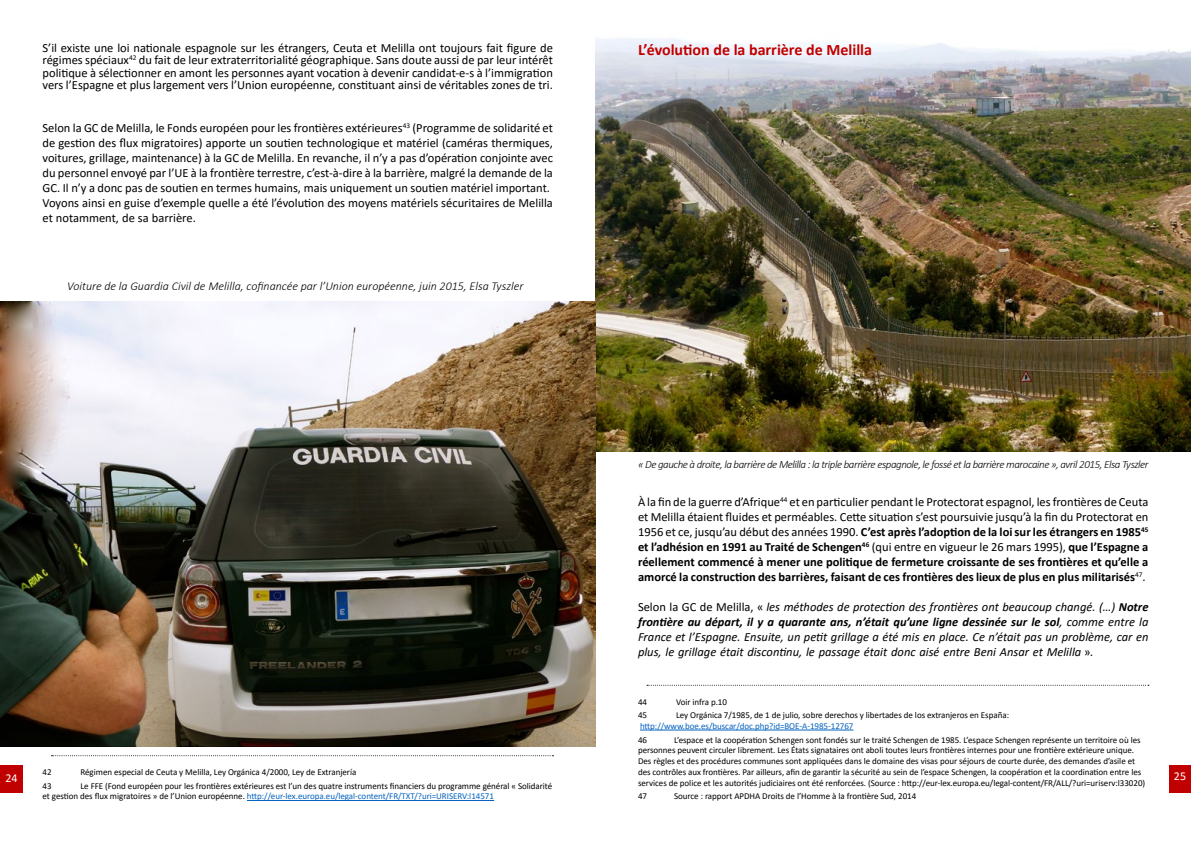
<style>
.page{position:relative;width:1191px;height:842px;background:#fff}
.page>*{position:absolute;margin:0;border:0;box-sizing:border-box;transform-origin:0 0}
.t1{font:700 16px "Calibri";color:#c00000}
.t2{font:12.5px/15px "Calibri";color:#000;text-align:justify}
.t3{font:700 12.5px/15px "Calibri";color:#000;text-align:justify}
.t4{font:italic 12.5px/15px "Calibri";color:#000;text-align:justify}
.t5{font:italic 300 12px "Calibri";color:#000}
.t6{font:12px "Calibri";color:#fff}
.t7{font:italic 300 11px "Calibri";letter-spacing:-.04em;color:#000}
.t8{font:9px/10.8px "Calibri";letter-spacing:-.005em;color:#000}
.t9{font:9px "Calibri";letter-spacing:-.005em;color:#0563c1}
.s1{font-weight:400}
.s2{font-style:normal}
.s3{font-weight:700}
.s4{color:#0563c1}
</style>
<div class="page">
<div style="left:0;top:765px;width:23px;height:28px;background:#c00000"></div>
<div style="left:1169px;top:765px;width:22px;height:28px;background:#c00000"></div>
<img style="left:595px;top:38px;width:596px;height:413px">
<img style="left:0;top:302px;width:595px;height:444px">
<svg style="left:52px;top:755px;width:501px;height:1px"></svg>
<hr style="left:247px;top:800px;width:247px;height:1px;background:#0563c1">
<svg style="left:647px;top:685px;width:502px;height:1px"></svg>
<hr style="left:640px;top:730px;width:213px;height:1px;background:#0563c1">
<p class="t2" style="left:43px;top:41px;width:512px;line-height:12.5px">S’il existe une loi nationale espagnole sur les étrangers, Ceuta et Melilla ont toujours fait figure de régimes spéciaux<sup>42</sup> du fait de leur extraterritorialité géographique. Sans doute aussi de par leur intérêt politique à sélectionner en amont les personnes ayant vocation à devenir candidat-e-s à l’immigration vers l’Espagne et plus largement vers l’Union européenne, constituant ainsi de véritables zones de tri.</p>
<p class="t2" style="left:43px;top:120px;width:512px;text-align:left">Selon la GC de Melilla, le Fonds européen pour les frontières extérieures<sup>43</sup> (Programme de solidarité et de gestion des flux migratoires) apporte un soutien technologique et matériel (caméras thermiques, voitures, grillage, maintenance) à la GC de Melilla. En revanche, il n’y a pas d’opération conjointe avec du personnel envoyé par l’UE à la frontière terrestre, c’est-à-dire à la barrière, malgré la demande de la GC. Il n’y a donc pas de soutien en termes humains, mais uniquement un soutien matériel important.<br>Voyons ainsi en guise d’exemple quelle a été l’évolution des moyens matériels sécuritaires de Melilla et notamment, de sa barrière.</p>
<h3 class="t5" style="left:67px;top:278px;width:458px">Voiture de la Guardia Civil de Melilla, cofinancée par l’Union européenne, juin 2015, Elsa Tyszler</h3>
<h1 class="t1" style="left:638px;top:38px;width:236px">L’évolution de la barrière de Melilla</h1>
<p class="t7" style="left:638px;top:457px;width:512px">« De gauche à droite, la barrière de Melilla : la triple barrière espagnole, le fossé et la barrière marocaine », avril 2015, Elsa Tyszler</p>
<p class="t3" style="left:638px;top:494px;width:512px"><span class="s1">À la fin de la guerre d’Afrique</span><sup>44</sup> <span class="s1">et en particulier pendant le Protectorat espagnol, les frontières de Ceuta et Melilla étaient fluides et perméables. Cette situation s’est poursuivie jusqu’à la fin du Protectorat en 1956 et ce, jusqu’au début des années 1990.</span> C’est après l’adoption de la loi sur les étrangers en 1985<sup>45 </sup>et l’adhésion en 1991 au Traité de Schengen<sup>46</sup> <span class="s1">(qui entre en vigueur le 26 mars 1995),</span> que l’Espagne a réellement commencé à mener une politique de fermeture croissante de ses frontières et qu’elle a amorcé la construction des barrières, faisant de ces frontières des lieux de plus en plus militarisés<sup>47</sup><span class="s1">.</span></p>
<p class="t4" style="left:638px;top:599px;width:512px"><span class="s2">Selon la GC de Melilla, «</span> les méthodes de protection des frontières ont beaucoup changé. (…) <span class="s3">Notre frontière au départ, il y a quarante ans, n’était qu’une ligne dessinée sur le sol</span>, comme entre la France et l’Espagne. Ensuite, un petit grillage a été mis en place. Ce n’était pas un problème, car en plus, le grillage était discontinu, le passage était donc aisé entre Beni Ansar et Melilla <span class="s2">»</span>.</p>
<p class="t8" style="left:638px;top:696px;width:11px">44</p>
<p class="t8" style="left:676px;top:696px;width:52px">Voir infra p.10</p>
<p class="t8" style="left:638px;top:709px;width:11px">45</p>
<p class="t8" style="left:676px;top:709px;width:334px">Ley Orgánica 7/1985, de 1 de julio, sobre derechos y libertades de los extranjeros en España:</p>
<p class="t9" style="left:640px;top:720px;width:215px">http://www.boe.es/buscar/doc.php?id=BOE-A-1985-12767</p>
<p class="t8" style="left:638px;top:734px;width:11px">46</p>
<p class="t8" style="left:638px;top:734px;width:509px;text-indent:36px">L’espace et la coopération Schengen sont fondés sur le traité Schengen de 1985. L’espace Schengen représente un territoire où les personnes peuvent circuler librement. Les États signataires ont aboli toutes leurs frontières internes pour une frontière extérieure unique.<br>Des règles et des procédures communes sont appliquées dans le domaine des visas pour séjours de courte durée, des demandes d’asile et des contrôles aux frontières. Par ailleurs, afin de garantir la sécurité au sein de l’espace Schengen, la coopération et la coordination entre les services de police et les autorités judiciaires ont été renforcées. (Source : http://eur-lex.europa.eu/legal-content/FR/ALL/?uri=uriserv:l33020)</p>
<p class="t8" style="left:638px;top:791px;width:11px">47</p>
<p class="t8" style="left:674px;top:791px;width:244px">Source : rapport APDHA Droits de l’Homme à la frontière Sud, 2014</p>
<p class="t8" style="left:43px;top:766px;width:11px">42</p>
<p class="t8" style="left:81px;top:766px;width:277px">Régimen especial de Ceuta y Melilla, Ley Orgánica 4/2000, Ley de Extranjería</p>
<p class="t8" style="left:43px;top:780px;width:11px">43</p>
<h3 class="t6" style="left:5px;top:770px;width:14px">24</h3>
<h3 class="t6" style="left:1174px;top:767px;width:14px">25</h3>
<p class="t8" style="left:43px;top:780px;width:511px;text-indent:38px">Le FFE (Fond européen pour les frontières extérieures est l’un des quatre instruments financiers du programme général « Solidarité et gestion des flux migratoires » de l’Union européenne. <span class="s4">http://eur-lex.europa.eu/legal-content/FR/TXT/?uri=URISERV:l14571</span></p>
</div>
